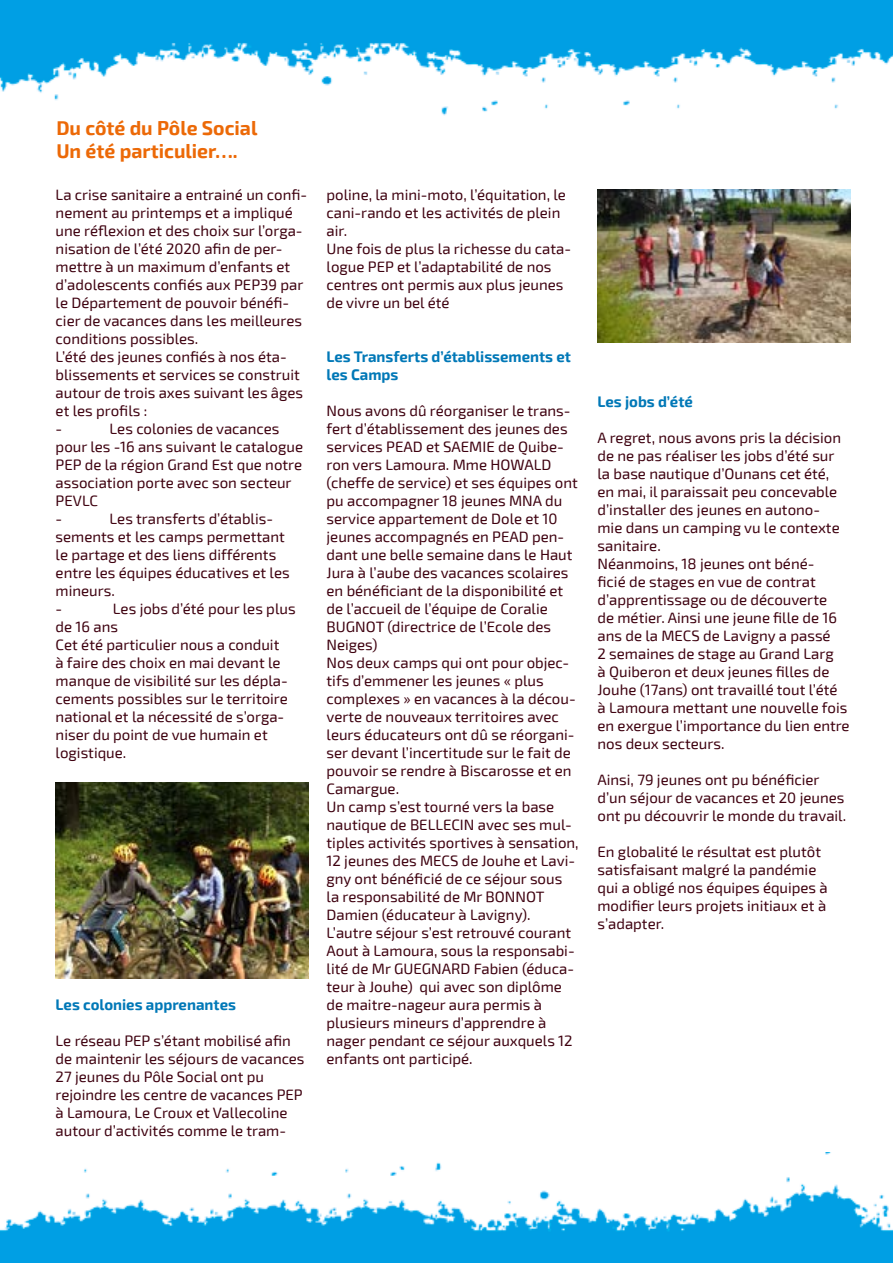
<style>
.page{position:relative;width:893px;height:1263px;background:#fff}
.page>*{position:absolute;margin:0;border:0;box-sizing:border-box;transform-origin:0 0}
.t1{font:700 19.5px/23.4px "Exo 2";color:#ec6907}
.t2{font:15px/18px "Exo 2";color:#3e000f}
.t3{font:700 15px/18px "Exo 2";color:#0078b7}
</style>
<div class="page">
<img style="left:0;top:0;width:893px;height:116px">
<img style="left:0;top:1152px;width:893px;height:111px">
<img style="left:597px;top:189px;width:253px;height:153px">
<img style="left:56px;top:782px;width:253px;height:196px">
<h1 class="t1" style="left:56px;top:117px;width:203px">Du côté du Pôle Social<br>Un été particulier….</h1>
<p class="t2" style="left:56px;top:186px;width:253px">La crise sanitaire a entrainé un confi&shy;nement au printemps et a impliqué une réflexion et des choix sur l’orga&shy;nisation de l’été 2020 afin de per&shy;mettre à un maximum d’enfants et d’adolescents confiés aux PEP39 par le Département de pouvoir bénéfi&shy;cier de vacances dans les meilleures conditions possibles.<br>L’été des jeunes confiés à nos éta&shy;blissements et services se construit autour de trois axes suivant les âges et les profils :<br>-</p>
<p class="t2" style="left:56px;top:420px;width:249px;text-indent:54px">Les colonies de vacances pour les -16 ans suivant le catalogue<br>PEP de la région Grand Est que notre association porte avec son secteur<br>PEVLC<br>-</p>
<p class="t2" style="left:56px;top:510px;width:236px;text-indent:54px">Les transferts d’établis&shy;sements et les camps permettant le partage et des liens différents entre les équipes éducatives et les mineurs.<br>-</p>
<p class="t2" style="left:56px;top:600px;width:241px;text-indent:57px">Les jobs d’été pour les plus de 16 ans<br>Cet été particulier nous a conduit<br>à faire des choix en mai devant le manque de visibilité sur les dépla&shy;cements possibles sur le territoire national et la nécessité de s’orga&shy;niser du point de vue humain et logistique.</p>
<p class="t3" style="left:56px;top:996px;width:182px">Les colonies apprenantes</p>
<p class="t2" style="left:56px;top:1032px;width:250px">Le réseau PEP s’étant mobilisé afin de maintenir les séjours de vacances 27 jeunes du Pôle Social ont pu rejoindre les centre de vacances PEP à Lamoura, Le Croux et Vallecoline autour d’activités comme le tram-</p>
<p class="t2" style="left:327px;top:186px;width:246px">poline, la mini-moto, l’équitation, le cani-rando et les activités de plein air.<br>Une fois de plus la richesse du cata&shy;logue PEP et l’adaptabilité de nos centres ont permis aux plus jeunes de vivre un bel été</p>
<p class="t3" style="left:327px;top:348px;width:246px">Les Transferts d’établissements et les Camps</p>
<p class="t2" style="left:327px;top:402px;width:254px">Nous avons dû réorganiser le trans&shy;fert d’établissement des jeunes des services PEAD et SAEMIE de Quibe&shy;ron vers Lamoura. Mme HOWALD (cheffe de service) et ses équipes ont pu accompagner 18 jeunes MNA du service appartement de Dole et 10 jeunes accompagnés en PEAD pen&shy;dant une belle semaine dans le Haut<br>Jura à l’aube des vacances scolaires en bénéficiant de la disponibilité et de l’accueil de l’équipe de Coralie<br>BUGNOT (directrice de l’Ecole des<br>Neiges)<br>Nos deux camps qui ont pour objec&shy;tifs d’emmener les jeunes « plus complexes » en vacances à la décou&shy;verte de nouveaux territoires avec leurs éducateurs ont dû se réorgani&shy;ser devant l’incertitude sur le fait de pouvoir se rendre à Biscarosse et en<br>Camargue.<br>Un camp s’est tourné vers la base nautique de BELLECIN avec ses mul&shy;tiples activités sportives à sensation,<br>12 jeunes des MECS de Jouhe et Lavi&shy;gny ont bénéficié de ce séjour sous la responsabilité de Mr BONNOT<br>Damien (éducateur à Lavigny).<br>L’autre séjour s’est retrouvé courant<br>Aout à Lamoura, sous la responsabi&shy;lité de Mr GUEGNARD Fabien (éduca&shy;teur à Jouhe) qui avec son diplôme de maitre-nageur aura permis à plusieurs mineurs d’apprendre à nager pendant ce séjour auxquels 12 enfants ont participé.</p>
<p class="t3" style="left:597px;top:393px;width:97px">Les jobs d’été</p>
<p class="t2" style="left:597px;top:429px;width:254px">A regret, nous avons pris la décision de ne pas réaliser les jobs d’été sur la base nautique d’Ounans cet été, en mai, il paraissait peu concevable d’installer des jeunes en autono-<br>mie dans un camping vu le contexte sanitaire.<br>Néanmoins, 18 jeunes ont béné-<br>ficié de stages en vue de contrat d’apprentissage ou de découverte<br>de métier. Ainsi une jeune fille de 16 ans de la MECS de Lavigny a passé<br>2 semaines de stage au Grand Larg<br>à Quiberon et deux jeunes filles de<br>Jouhe (17ans) ont travaillé tout l’été<br>à Lamoura mettant une nouvelle fois en exergue l’importance du lien entre nos deux secteurs.</p>
<p class="t2" style="left:597px;top:771px;width:250px">Ainsi, 79 jeunes ont pu bénéficier d’un séjour de vacances et 20 jeunes ont pu découvrir le monde du travail.</p>
<p class="t2" style="left:597px;top:843px;width:232px">En globalité le résultat est plutôt satisfaisant malgré la pandémie qui a obligé nos équipes équipes à modifier leurs projets initiaux et à s’adapter.</p>
</div>
